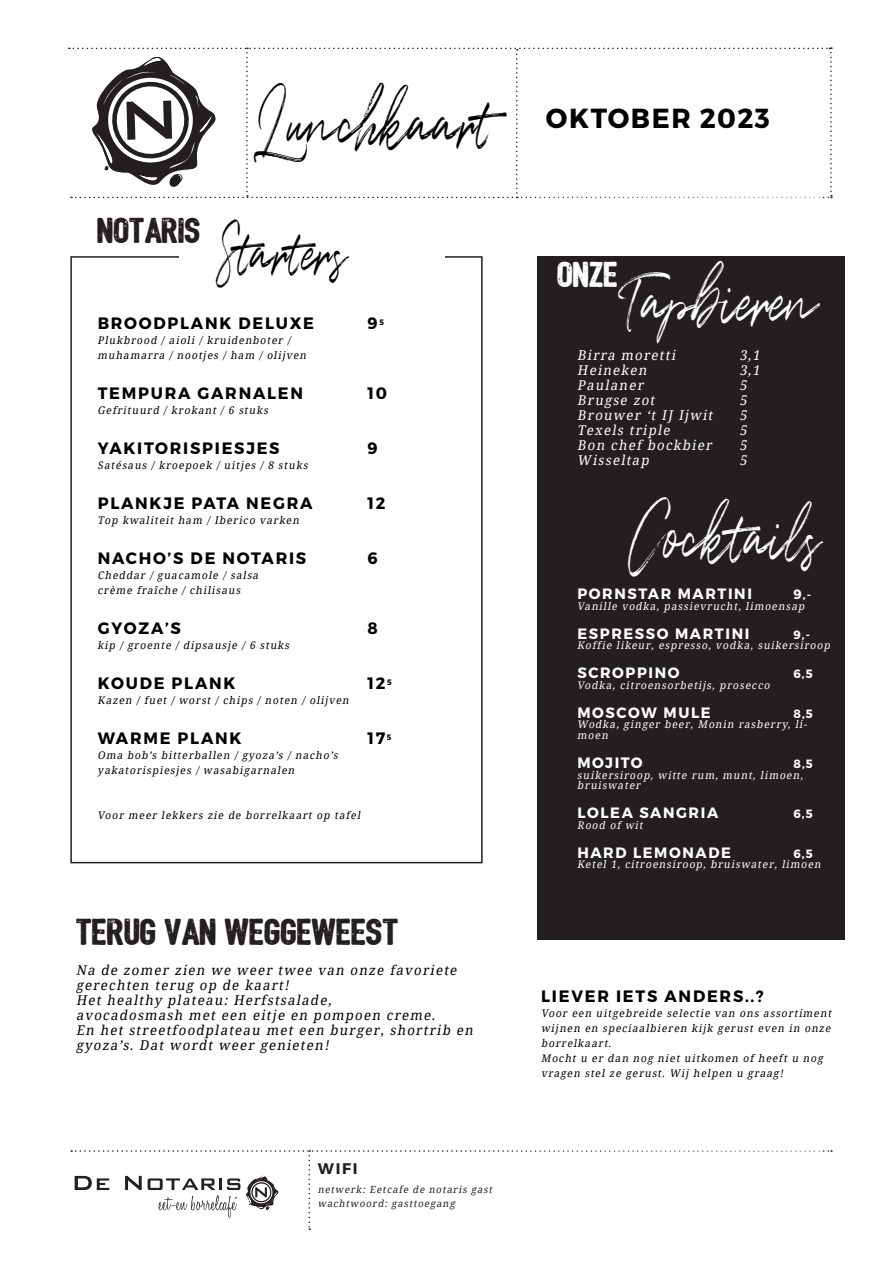
<style>
.page{position:relative;width:893px;height:1263px;background:#fff}
.page>*{position:absolute;margin:0;border:0;box-sizing:border-box;transform-origin:0 0}
.t1{font:84.45px "Quentin";color:#fff;scale:.52 1}
.t2{font:84.45px "Quentin";color:#000;scale:.52 1}
.t3{font:75px "Quentin";color:#000;scale:.52 1}
.t4{font:36px "Bushcraft distress";color:#231f20}
.t5{font:34.5px "Bushcraft distress";color:#231f20}
.t6{font:34.5px "Bushcraft distress";color:#fff}
.t7{font:700 27.6px "Montserrat";letter-spacing:.06em;color:#000}
.t8{font:700 16.5px "Montserrat";letter-spacing:.11em;color:#000}
.t9{font:700 15.45px "Montserrat";color:#231f20}
.t10{font:700 15px "Montserrat";letter-spacing:.11em;color:#fff}
.t11{font:italic 13.5px/15px "Noto Serif";letter-spacing:.1em;color:#000}
.t12{font:italic 13.5px "Noto Serif";color:#fff}
.t13{font:700 12px "Montserrat";color:#fff}
.t14{font:italic 10.5px/15px "Noto Serif";letter-spacing:.1em;color:#000;text-align:justify}
.t15{font:italic 10.5px/10.8px "Noto Serif";color:#fff}
.t16{font:italic 9.75px "Noto Serif";color:#231f20}
.s1{font-size:13.5px}
</style>
<div class="page">
<div style="left:70px;top:256px;width:413px;height:607px;border:2px solid #231f20"></div>
<svg style="left:71px;top:1150px;width:761px;height:80px"></svg>
<svg style="left:69px;top:47px;width:763px;height:151px"></svg>
<div style="left:537px;top:256px;width:307px;height:683px;background:#231f20"></div>
<div style="left:179px;top:198px;width:265px;height:90px;background:#fff"></div>
<p class="t2" style="left:254px;top:64px;width:460px">Lunchkaart</p>
<p class="t5" style="left:98px;top:211px;width:105px">NOTARIS</p>
<p class="t3" style="left:216px;top:200px;width:253px">Starters</p>
<p class="t8" style="left:98px;top:313px;width:218px">BROODPLANK DELUXE</p>
<p class="t8" style="left:368px;top:313px;width:18px">9<sup>5</sup></p>
<p class="t14" style="left:98px;top:332px;width:197px">Plukbrood / aioli / kruidenboter /</p>
<p class="t14" style="left:98px;top:347px;width:212px">muhamarra / nootj es / ham / olijven</p>
<p class="t8" style="left:98px;top:383px;width:207px">TEMPURA GARNALEN</p>
<p class="t8" style="left:368px;top:383px;width:21px">10</p>
<p class="t14" style="left:98px;top:402px;width:174px">Gefrituurd / krokant / 6 stuks</p>
<p class="t8" style="left:98px;top:438px;width:183px">YAKITORISPIESJES</p>
<p class="t8" style="left:368px;top:438px;width:12px">9</p>
<p class="t14" style="left:98px;top:457px;width:214px">Satésaus / kroepoek / uitj es / 8 stuks</p>
<p class="t8" style="left:98px;top:493px;width:216px">PLANKJE PATA NEGRA</p>
<p class="t8" style="left:368px;top:493px;width:19px">12</p>
<p class="t14" style="left:98px;top:512px;width:205px">Top kwaliteit ham / Iberico varken</p>
<p class="t8" style="left:98px;top:548px;width:210px">NACHO’S DE NOTARIS</p>
<p class="t8" style="left:368px;top:548px;width:12px">6</p>
<p class="t14" style="left:98px;top:567px;width:165px">Cheddar / guacamole / salsa</p>
<p class="t14" style="left:98px;top:582px;width:147px">crème fraîche / chilisaus</p>
<p class="t8" style="left:98px;top:618px;width:85px">GYOZA’S</p>
<p class="t8" style="left:368px;top:618px;width:12px">8</p>
<p class="t14" style="left:98px;top:637px;width:195px">kip / groente / dipsausj e / 6 stuks</p>
<p class="t8" style="left:98px;top:673px;width:139px">KOUDE PLANK</p>
<p class="t8" style="left:368px;top:673px;width:25px">12<sup>5</sup></p>
<p class="t14" style="left:98px;top:692px;width:255px">Kazen / fuet / worst / chips / noten / olijven</p>
<p class="t8" style="left:98px;top:728px;width:145px">WARME PLANK</p>
<p class="t8" style="left:368px;top:728px;width:25px">17<sup>5</sup></p>
<p class="t14" style="left:98px;top:748px;width:244px">Oma bob’s bitterballen / gyoza’s / nacho’s</p>
<p class="t14" style="left:98px;top:763px;width:201px">yakatorispiesj es / wasabigarnalen</p>
<p class="t14" style="left:98px;top:808px;width:267px">Voor meer lekkers zie de borrelkaart op tafel</p>
<p class="t4" style="left:76px;top:911px;width:324px">TERUG VAN WEGGEWEEST</p>
<p class="t11" style="left:76px;top:962px;width:385px">Na de zomer zien we weer twee van onze favoriete gerechten terug op de kaart!</p>
<p class="t11" style="left:76px;top:992px;width:260px">Het healthy plateau: Herfstsalade,</p>
<p class="t11" style="left:76px;top:1007px;width:364px">avocadosmash met een eitje en pompoen creme.</p>
<p class="t11" style="left:76px;top:1022px;width:401px">En het streetfoodplateau met een burger, shortrib en gyoza’s. Dat wordt weer genieten!</p>
<p class="t9" style="left:318px;top:1158px;width:41px">WIFI</p>
<p class="t16" style="left:318px;top:1182px;width:178px">netwerk: Eetcafe de notaris gast</p>
<p class="t16" style="left:318px;top:1196px;width:141px">wachtwoord: gasttoegang</p>
<p class="t7" style="left:546px;top:101px;width:225px">OKTOBER 2023</p>
<p class="t1" style="left:619px;top:242px;width:384px">Tapbieren</p>
<p class="t6" style="left:557px;top:255px;width:62px">ONZE</p>
<p class="t12" style="left:577px;top:346px;width:103px">Birra moretti</p>
<p class="t12" style="left:739px;top:346px;width:25px">3,1</p>
<p class="t12" style="left:577px;top:361px;width:74px">Heineken</p>
<p class="t12" style="left:739px;top:361px;width:25px">3,1</p>
<p class="t12" style="left:577px;top:376px;width:71px">Paulaner</p>
<p class="t12" style="left:739px;top:376px;width:12px">5</p>
<p class="t12" style="left:577px;top:391px;width:82px">Brugse zot</p>
<p class="t12" style="left:739px;top:391px;width:12px">5</p>
<p class="t12" style="left:577px;top:406px;width:140px">Brouwer ‘t IJ Ijwit</p>
<p class="t12" style="left:739px;top:406px;width:12px">5</p>
<p class="t12" style="left:577px;top:421px;width:97px">Texels triple</p>
<p class="t12" style="left:739px;top:421px;width:12px">5</p>
<p class="t12" style="left:577px;top:436px;width:139px">Bon chef bockbier</p>
<p class="t12" style="left:739px;top:436px;width:12px">5</p>
<p class="t12" style="left:577px;top:451px;width:76px">Wisseltap</p>
<p class="t12" style="left:739px;top:451px;width:12px">5</p>
<p class="t1" style="left:629px;top:479px;width:370px">Cocktails</p>
<p class="t10" style="left:577px;top:584px;width:176px">PORNSTAR MARTINI</p>
<p class="t13" style="left:793px;top:587px;width:19px"><span class="s1">9</span>,-</p>
<p class="t15" style="left:577px;top:600px;width:231px">Vanille vodka, passievrucht, limoensap</p>
<p class="t10" style="left:577px;top:624px;width:173px">ESPRESSO MARTINI</p>
<p class="t13" style="left:793px;top:627px;width:18px">9,-</p>
<p class="t15" style="left:577px;top:640px;width:257px">Koffie likeur, espresso, vodka, suikersiroop</p>
<p class="t10" style="left:577px;top:663px;width:104px">SCROPPINO</p>
<p class="t13" style="left:793px;top:666px;width:21px">6,5</p>
<p class="t15" style="left:577px;top:679px;width:196px">Vodka, citroensorbetijs, prosecco</p>
<p class="t10" style="left:577px;top:703px;width:135px">MOSCOW MULE</p>
<p class="t13" style="left:793px;top:706px;width:21px">8,5</p>
<p class="t15" style="left:577px;top:719px;width:233px">Wodka, ginger beer, Monin rasberry, li&shy;moen</p>
<p class="t10" style="left:577px;top:753px;width:67px">MOJITO</p>
<p class="t13" style="left:793px;top:756px;width:21px">8,5</p>
<p class="t15" style="left:577px;top:769px;width:229px">suikersiroop, witte rum, munt, limoen, bruiswater</p>
<p class="t10" style="left:577px;top:803px;width:142px">LOLEA SANGRIA</p>
<p class="t13" style="left:793px;top:806px;width:21px">6,5</p>
<p class="t15" style="left:577px;top:819px;width:69px">Rood of wit</p>
<p class="t10" style="left:577px;top:843px;width:155px">HARD LEMONADE</p>
<p class="t13" style="left:793px;top:846px;width:21px">6,5</p>
<p class="t15" style="left:577px;top:859px;width:247px">Ketel 1, citroensiroop, bruiswater, limoen</p>
<p class="t8" style="left:541px;top:986px;width:224px">LIEVER IETS ANDERS..?</p>
<p class="t14" style="left:541px;top:1006px;width:294px">Voor een uitgebreide selectie van ons assortiment wijnen en speciaalbieren kijk gerust even in onze borrelkaart.</p>
<p class="t14" style="left:541px;top:1051px;width:286px">Mocht u er dan nog niet uitkomen of heeft u nog vragen stel ze gerust. Wij helpen u graag!</p>
</div>
